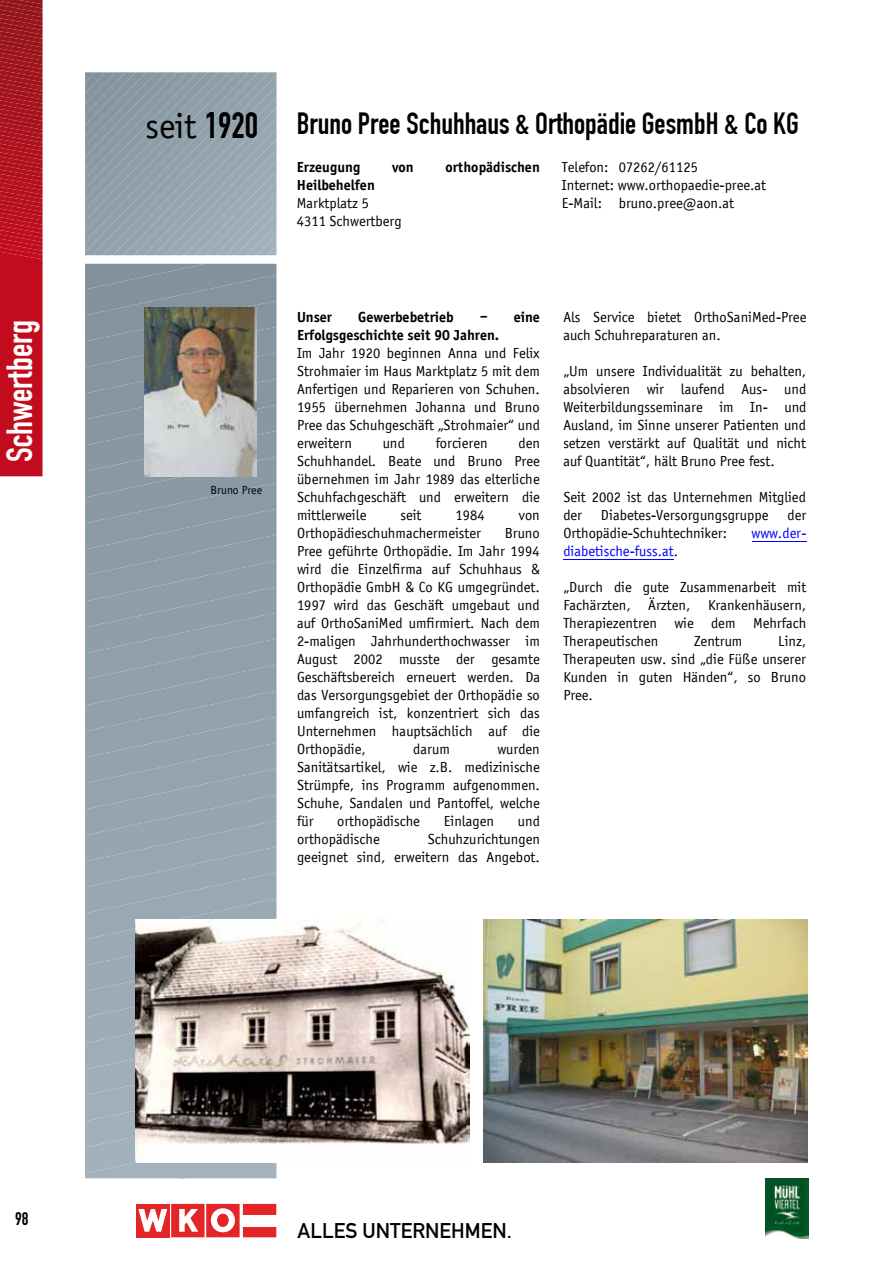
<style>
.page{position:relative;width:893px;height:1263px;background:#fff}
.page>*{position:absolute;margin:0;border:0;box-sizing:border-box;transform-origin:0 0}
.t1{font:36px "DIN Engschrift";color:#fff}
.t2{font:30px "DIN Engschrift";color:#000}
.t3{font:21px "DIN Mittelschrift";color:#000}
.t4{font:18px "DIN Engschrift";color:#000}
.t5{font:15px/18px "Officina San Boo";color:#000;text-align:justify}
.t6{font:15px/18px "Officina San Bol";color:#000}
.t7{font:15px "Officina San Boo";letter-spacing:-.005em;color:#00f}
.t8{font:12px "Officina San Boo";color:#000}
.s1{font-family:"Officina San Boo";font-size:36px}
.s2{font-size:36px}
.s3{color:#000}
.s4{font-family:"Helvetica Neue";font-weight:700;font-stretch:condensed;font-size:15px}
</style>
<div class="page">
<svg style="left:85px;top:72px;width:191px;height:183px;background:#93a3ae"></svg>
<svg style="left:0;top:0;width:43px;height:476px;background:#b71623"></svg>
<svg style="left:85px;top:264px;width:191px;height:914px;background:#91a1ac"></svg>
<svg style="left:136px;top:1204px;width:140px;height:34px"></svg>
<div style="left:243px;top:1215px;width:33px;height:11px;background:#fff"></div>
<img style="left:766px;top:1178px;width:42px;height:60px">
<img style="left:136px;top:919px;width:333px;height:243px">
<img style="left:483px;top:919px;width:324px;height:244px">
<img style="left:144px;top:308px;width:112px;height:168px">
<hr style="left:751px;top:541px;width:55px;height:1px;background:#00f">
<hr style="left:563px;top:559px;width:111px;height:1px;background:#00f">
<h1 class="t1" style="left:-1px;top:462px;width:144px;rotate:-90deg">Schwertberg</h1>
<h2 class="t2" style="left:145px;top:106px;width:655px"><span class="s1">seit</span> <span class="s2">1920</span> Bruno Pree Schuhhaus &amp; Orthopädie GesmbH &amp; Co KG</h2>
<p class="t8" style="left:211px;top:483px;width:53px">Bruno Pree</p>
<p class="t6" style="left:297px;top:158px;width:65px">Erzeugung</p>
<p class="t6" style="left:392px;top:158px;width:23px">von</p>
<p class="t6" style="left:446px;top:158px;width:96px">orthopädischen</p>
<p class="t6" style="left:297px;top:176px;width:79px">Heilbehelfen</p>
<p class="t5" style="left:297px;top:194px;width:106px">Marktplatz 5<br>4311 Schwertberg</p>
<p class="t5" style="left:562px;top:158px;width:206px;text-align:left">Telefon: 07262/61125<br>Internet: www.orthopaedie-pree.at<br>E-Mail: bruno.pree@aon.at</p>
<p class="t6" style="left:297px;top:308px;width:36px">Unser</p>
<p class="t6" style="left:358px;top:308px;width:97px">Gewerbebetrieb</p>
<p class="t6" style="left:297px;top:308px;width:244px;text-indent:183px">– eine<br>Erfolgsgeschichte seit 90 Jahren.</p>
<p class="t5" style="left:297px;top:344px;width:245px">Im Jahr 1920 beginnen Anna und Felix Strohmaier im Haus Marktplatz 5 mit dem Anfertigen und Reparieren von Schuhen.<br>1955 übernehmen Johanna und Bruno Pree das Schuhgeschäft „Strohmaier“ und erweitern</p>
<p class="t5" style="left:297px;top:434px;width:244px;text-indent:221px">den Schuhhandel. Beate und Bruno Pree übernehmen im Jahr 1989 das elterliche Schuhfachgeschäft und erweitern die mittlerweile</p>
<p class="t5" style="left:383px;top:434px;width:24px">und</p>
<p class="t5" style="left:436px;top:434px;width:54px">forcieren</p>
<p class="t5" style="left:401px;top:506px;width:22px">seit</p>
<p class="t5" style="left:456px;top:506px;width:31px">1984</p>
<p class="t5" style="left:519px;top:506px;width:22px">von</p>
<p class="t5" style="left:297px;top:524px;width:185px">Orthopädieschuhmachermeister</p>
<p class="t5" style="left:297px;top:524px;width:245px;text-indent:208px">Bruno Pree geführte Orthopädie. Im Jahr 1994 wird die Einzelfirma auf Schuhhaus &amp; Orthopädie GmbH &amp; Co KG umgegründet.<br>1997 wird das Geschäft umgebaut und auf OrthoSaniMed umfirmiert. Nach dem 2-maligen Jahrhunderthochwasser im August 2002 musste der gesamte Geschäftsbereich erneuert werden. Da das Versorgungsgebiet der Orthopädie so umfangreich ist, konzentriert sich das Unternehmen hauptsächlich auf die Orthopädie,</p>
<p class="t5" style="left:297px;top:741px;width:244px;text-indent:200px">wurden Sanitätsartikel, wie z.B. medizinische Strümpfe, ins Programm aufgenommen.<br>Schuhe, Sandalen und Pantoffel, welche für</p>
<p class="t5" style="left:413px;top:741px;width:38px">darum</p>
<p class="t5" style="left:337px;top:813px;width:84px">orthopädische</p>
<p class="t5" style="left:444px;top:813px;width:52px">Einlagen</p>
<p class="t5" style="left:518px;top:813px;width:24px">und</p>
<p class="t5" style="left:297px;top:831px;width:84px">orthopädische</p>
<p class="t5" style="left:297px;top:831px;width:244px;text-align:right">Schuhzurichtungen<br>geeignet sind, erweitern das Angebot.</p>
<p class="t5" style="left:563px;top:308px;width:245px">Als Service bietet OrthoSaniMed-Pree auch Schuhreparaturen an.</p>
<p class="t5" style="left:563px;top:362px;width:245px">„Um unsere Individualität zu behalten, absolvieren wir laufend Aus- und Weiterbildungsseminare im In- und Ausland, im Sinne unserer Patienten und setzen verstärkt auf Qualität und nicht auf Quantität“, hält Bruno Pree fest.</p>
<p class="t5" style="left:563px;top:488px;width:244px">Seit 2002 ist das Unternehmen Mitglied der</p>
<p class="t5" style="left:601px;top:506px;width:169px">Diabetes-Versorgungsgruppe</p>
<p class="t5" style="left:787px;top:506px;width:20px">der</p>
<p class="t5" style="left:563px;top:524px;width:165px">Orthopädie-Schuhtechniker:</p>
<p class="t7" style="left:751px;top:525px;width:56px">www.der-</p>
<p class="t7" style="left:563px;top:543px;width:116px">diabetische-fuss.at<span class="s3">.</span></p>
<p class="t5" style="left:563px;top:579px;width:244px">„Durch die gute Zusammenarbeit mit Fachärzten, Ärzten, Krankenhäusern, Therapiezentren wie dem Mehrfach Therapeutischen</p>
<p class="t5" style="left:563px;top:633px;width:244px;text-indent:215px">Linz, Therapeuten usw. sind „die Füße unserer Kunden in guten Händen“, so Bruno Pree.</p>
<p class="t5" style="left:694px;top:633px;width:50px">Zentrum</p>
<p class="t4" style="left:15px;top:1208px;width:15px">9 8<span class="s4">9</span></p>
<h3 class="t3" style="left:298px;top:1218px;width:216px">ALLES UNTERNEHMEN.</h3>
</div>
